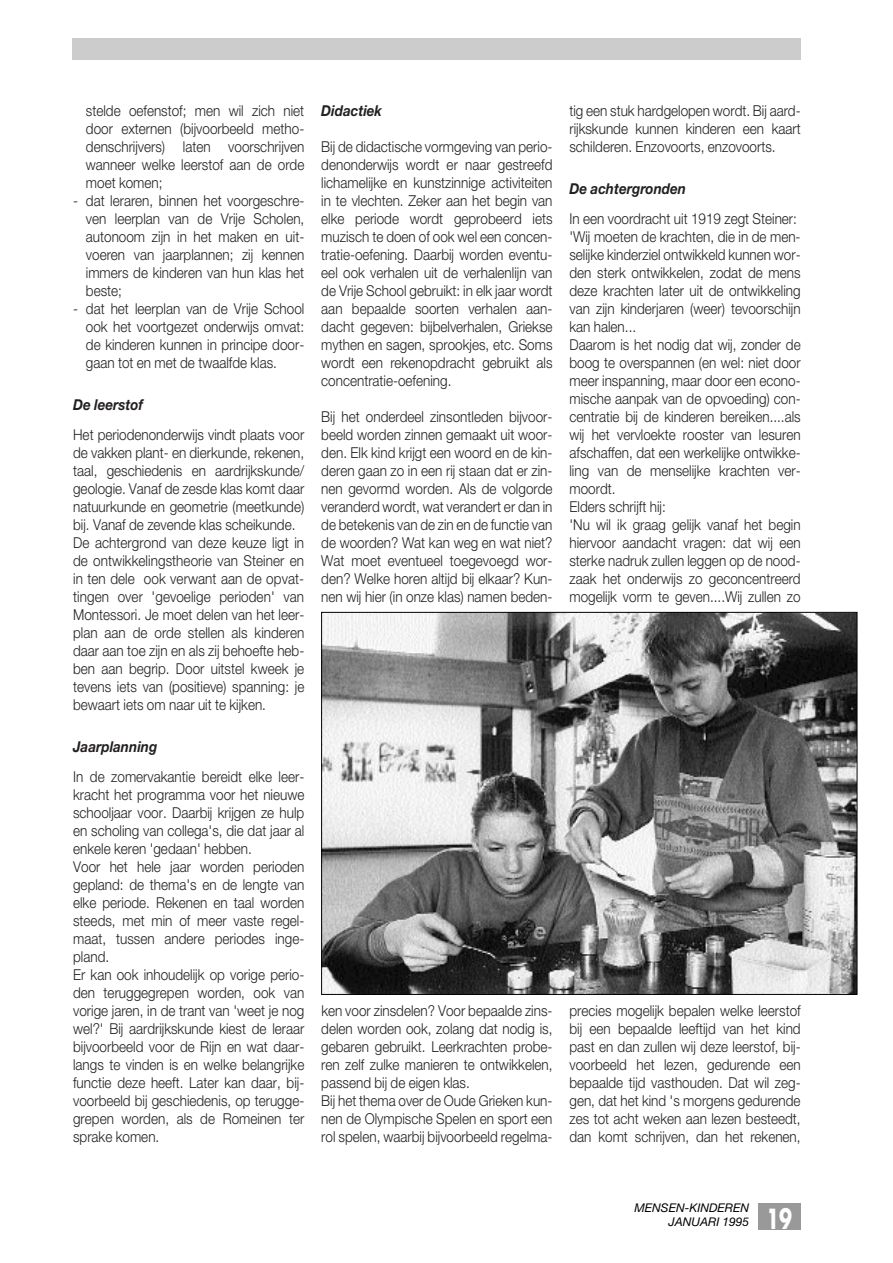
<style>
.page{position:relative;width:893px;height:1263px;background:#fff}
.page>*{position:absolute;margin:0;border:0;box-sizing:border-box;transform-origin:0 0}
.t1{font:700 27px "Futura";color:#fff;scale:.7 1}
.t2{font:300 15px/18px "Helvetica Neue";color:#231f20;text-align:justify;scale:.9 1}
.t3{font:italic 700 15px "Helvetica Neue";color:#231f20;scale:.9 1}
.t4{font:italic 12px/14.4px "Helvetica Neue";color:#000;text-align:right}
</style>
<div class="page">
<div style="left:72px;top:38px;width:728px;height:21px;background:#ccc"></div>
<div style="left:758px;top:1203px;width:42px;height:27px;background:#999"></div>
<img style="left:323px;top:614px;width:532px;height:379px">
<p class="t2" style="left:86px;top:103px;width:244px">stelde oefenstof; men wil zich niet door externen (bijvoorbeeld metho&shy;denschrijvers) laten voorschrijven wanneer welke leerstof aan de orde moet komen;</p>
<p class="t2" style="left:86px;top:193px;width:244px;text-indent:-13px">- dat leraren, binnen het voorgeschre&shy;ven leerplan van de Vrije Scholen, autonoom zijn in het maken en uit&shy;voeren van jaarplannen; zij kennen immers de kinderen van hun klas het beste;</p>
<p class="t2" style="left:86px;top:301px;width:244px;text-indent:-13px">- dat het leerplan van de Vrije School ook het voortgezet onderwijs omvat: de kinderen kunnen in principe door&shy;gaan tot en met de twaalfde klas.</p>
<p class="t3" style="left:73px;top:399px;width:79px">De leerstof</p>
<p class="t2" style="left:73px;top:427px;width:258px;text-align:left">Het periodenonderwijs vindt plaats voor de vakken plant- en dierkunde, rekenen, taal, geschiedenis en aardrijkskunde/ geologie. Vanaf de zesde klas komt daar natuurkunde en geometrie (meetkunde) bij. Vanaf de zevende klas scheikunde.<br>De achtergrond van deze keuze ligt in de ontwikkelingstheorie van Steiner en in ten dele ook verwant aan de opvat&shy;tingen over 'gevoelige perioden' van Montessori. Je moet delen van het leer&shy;plan aan de orde stellen als kinderen daar aan toe zijn en als zij behoefte heb&shy;ben aan begrip. Door uitstel kweek je tevens iets van (positieve) spanning: je bewaart iets om naar uit te kijken.</p>
<p class="t3" style="left:73px;top:741px;width:95px">Jaarplanning</p>
<p class="t2" style="left:73px;top:769px;width:258px;text-align:left">In de zomervakantie bereidt elke leer&shy;kracht het programma voor het nieuwe schooljaar voor. Daarbij krijgen ze hulp en scholing van collega's, die dat jaar al enkele keren 'gedaan' hebben.<br>Voor het hele jaar worden perioden gepland: de thema's en de lengte van elke periode. Rekenen en taal worden steeds, met min of meer vaste regel&shy;maat, tussen andere periodes inge&shy;pland.<br>Er kan ook inhoudelijk op vorige perio&shy;den teruggegrepen worden, ook van vorige jaren, in de trant van 'weet je nog wel?' Bij aardrijkskunde kiest de leraar bijvoorbeeld voor de Rijn en wat daar&shy;langs te vinden is en welke belangrijke functie deze heeft. Later kan daar, bij&shy;voorbeeld bij geschiedenis, op terugge&shy;grepen worden, als de Romeinen ter sprake komen.</p>
<p class="t3" style="left:321px;top:105px;width:69px">Didactiek</p>
<p class="t2" style="left:321px;top:139px;width:258px">Bij de didactische vormgeving van perio&shy;denonderwijs wordt er naar gestreefd lichamelijke en kunstzinnige activiteiten in te vlechten. Zeker aan het begin van elke periode wordt geprobeerd iets muzisch te doen of ook wel een concen&shy;tratie-oefening. Daarbij worden eventu&shy;eel ook verhalen uit de verhalenlijn van de Vrije School gebruikt: in elk jaar wordt aan bepaalde soorten verhalen aan&shy;dacht gegeven: bijbelverhalen, Griekse mythen en sagen, sprookjes, etc. Soms wordt een rekenopdracht gebruikt als concentratie-oefening.</p>
<p class="t2" style="left:321px;top:409px;width:258px">Bij het onderdeel zinsontleden bijvoor&shy;beeld worden zinnen gemaakt uit woor&shy;den. Elk kind krijgt een woord en de kin&shy;deren gaan zo in een rij staan dat er zin&shy;nen gevormd worden. Als de volgorde veranderd wordt, wat verandert er dan in de betekenis van de zin en de functie van de woorden? Wat kan weg en wat niet?<br>Wat moet eventueel toegevoegd wor&shy;den? Welke horen altijd bij elkaar? Kun&shy;nen wij hier (in onze klas) namen beden-</p>
<p class="t2" style="left:321px;top:1003px;width:258px;text-align:left">ken voor zinsdelen? Voor bepaalde zins&shy;delen worden ook, zolang dat nodig is, gebaren gebruikt. Leerkrachten probe&shy;ren zelf zulke manieren te ontwikkelen, passend bij de eigen klas.<br>Bij het thema over de Oude Grieken kun&shy;nen de Olympische Spelen en sport een rol spelen, waarbij bijvoorbeeld regelma-</p>
<p class="t2" style="left:569px;top:103px;width:258px">tig een stuk hardgelopen wordt. Bij aard&shy;rijkskunde kunnen kinderen een kaart schilderen. Enzovoorts, enzovoorts.</p>
<p class="t3" style="left:569px;top:183px;width:131px">De achtergronden</p>
<p class="t2" style="left:569px;top:211px;width:258px;text-align:left">In een voordracht uit 1919 zegt Steiner: 'Wij moeten de krachten, die in de men&shy;selijke kinderziel ontwikkeld kunnen wor&shy;den sterk ontwikkelen, zodat de mens deze krachten later uit de ontwikkeling van zijn kinderjaren (weer) tevoorschijn kan halen...<br>Daarom is het nodig dat wij, zonder de boog te overspannen (en wel: niet door meer inspanning, maar door een econo&shy;mische aanpak van de opvoeding) con&shy;centratie bij de kinderen bereiken....als wij het vervloekte rooster van lesuren afschaffen, dat een werkelijke ontwikke&shy;ling van de menselijke krachten ver&shy;moordt.<br>Elders schrijft hij:<br>'Nu wil ik graag gelijk vanaf het begin hiervoor aandacht vragen: dat wij een sterke nadruk zullen leggen op de nood&shy;zaak het onderwijs zo geconcentreerd mogelijk vorm te geven....Wij zullen zo</p>
<p class="t2" style="left:569px;top:1003px;width:258px">precies mogelijk bepalen welke leerstof bij een bepaalde leeftijd van het kind past en dan zullen wij deze leerstof, bij&shy;voorbeeld het lezen, gedurende een bepaalde tijd vasthouden. Dat wil zeg&shy;gen, dat het kind 's morgens gedurende zes tot acht weken aan lezen besteedt, dan komt schrijven, dan het rekenen,</p>
<p class="t4" style="left:634px;top:1201px;width:116px">MENSEN-KINDEREN<br>JANUARI 1995</p>
<h1 class="t1" style="left:766px;top:1207px;width:38px">19</h1>
</div>
